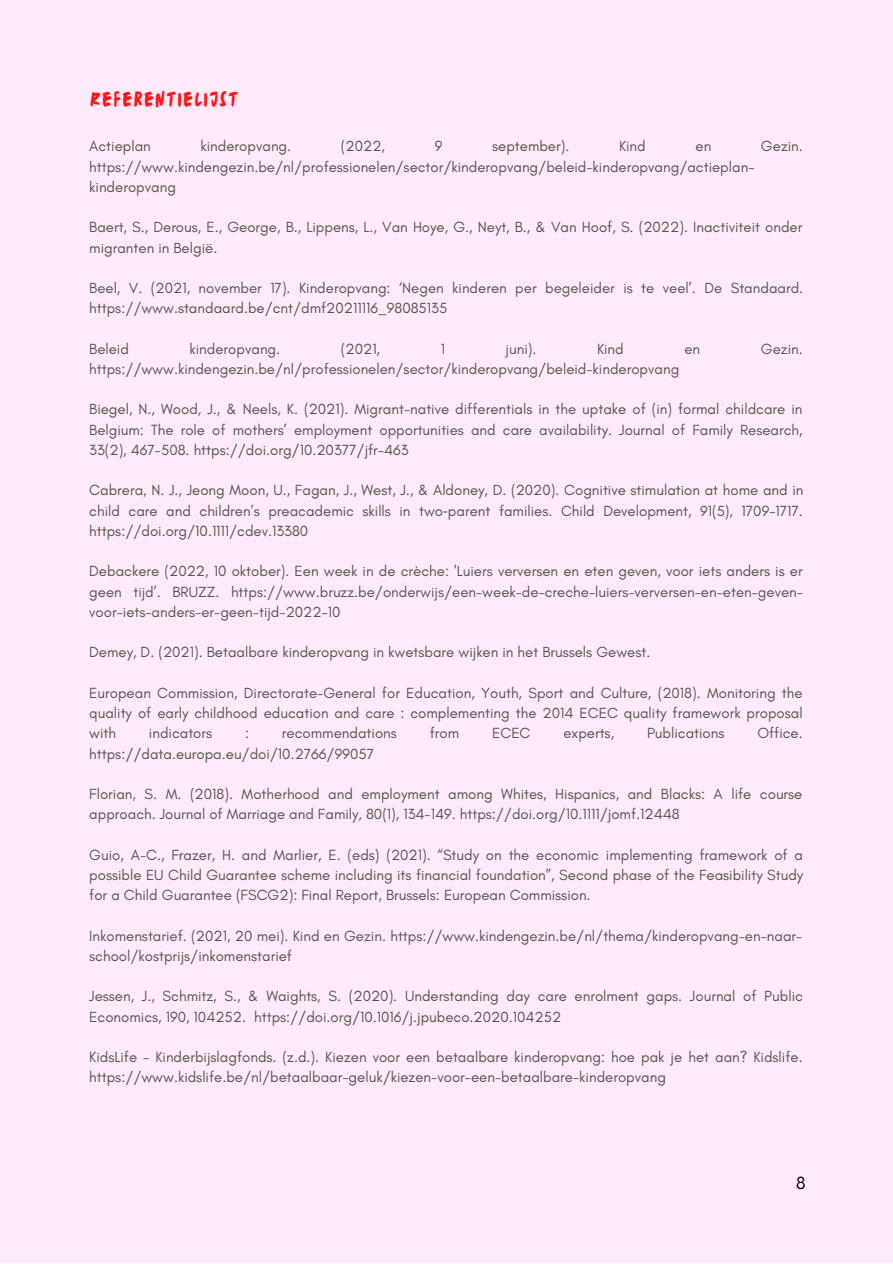
<style>
.page{position:relative;width:893px;height:1264px;background:#fff}
.page>*{position:absolute;margin:0;border:0;box-sizing:border-box;transform-origin:0 0}
.t1{font:19.5px "TC October Regular";letter-spacing:.075em;color:#ff1616}
.t2{font:18px "Glacial Indifference";color:#000}
.t3{font:15px/20.2px "Glacial Indifference";color:#545454}
.s1{font-family:"Noto Sans"}
</style>
<div class="page">
<div style="left:0;top:0;width:892px;height:1262px;background:#ffeafc"></div>
<h1 class="t1" style="left:90px;top:85px;width:150px">REFERENTIELIJST</h1>
<p class="t3" style="left:89px;top:136px;width:63px">Actieplan</p>
<p class="t3" style="left:200px;top:136px;width:92px">kinderopvang.</p>
<p class="t3" style="left:341px;top:136px;width:46px">(2022,</p>
<p class="t3" style="left:435px;top:136px;width:9px">9</p>
<p class="t3" style="left:492px;top:136px;width:79px">september).</p>
<p class="t3" style="left:619px;top:136px;width:28px">Kind</p>
<p class="t3" style="left:695px;top:136px;width:17px">en</p>
<p class="t3" style="left:761px;top:136px;width:43px">Gezin.</p>
<p class="t3" style="left:89px;top:157px;width:666px">https://www.kindengezin.be/nl/professionelen/sector/kinderopvang/beleid-kinderopvang/actieplan&shy;kinderopvang</p>
<p class="t3" style="left:89px;top:217px;width:714px">Baert, S., Derous, E., George, B., Lippens, L., Van Hoye, G., Neyt, B., &amp; Van Hoof, S. (2022). Inactiviteit onder migranten in België.</p>
<p class="t3" style="left:89px;top:278px;width:715px">Beel, V. (2021, november 17). Kinderopvang: ‘Negen kinderen per begeleider is te veel’. De Standaard. https://www.standaard.be/cnt/dmf20211116_98085135</p>
<p class="t3" style="left:89px;top:339px;width:41px">Beleid</p>
<p class="t3" style="left:189px;top:339px;width:92px">kinderopvang.</p>
<p class="t3" style="left:341px;top:339px;width:41px">(2021,</p>
<p class="t3" style="left:440px;top:339px;width:6px">1</p>
<p class="t3" style="left:505px;top:339px;width:32px">juni).</p>
<p class="t3" style="left:597px;top:339px;width:28px">Kind</p>
<p class="t3" style="left:684px;top:339px;width:17px">en</p>
<p class="t3" style="left:760px;top:339px;width:43px">Gezin.</p>
<p class="t3" style="left:89px;top:359px;width:591px">https://www.kindengezin.be/nl/professionelen/sector/kinderopvang/beleid-kinderopvang</p>
<p class="t3" style="left:89px;top:399px;width:715px;text-align:justify">Biegel, N., Wood, J., &amp; Neels, K. (2021). Migrant-native differentials in the uptake of (in) formal childcare in Belgium: The role of mothers’ employment opportunities and care availability. Journal of Family Research, 33(2), 467-508. https://doi.org/10.20377/jfr-463</p>
<p class="t3" style="left:89px;top:480px;width:715px;text-align:justify">Cabrera, N. J., Jeong Moon, U., Fagan, J., West, J., &amp; Aldoney, D. (2020). Cognitive stimulation at home and in child care and children’s preacademic skills in two<span class="s1">‐</span>parent families. Child Development, 91(5), 1709-1717. https://doi.org/10.1111/cdev.13380</p>
<p class="t3" style="left:89px;top:561px;width:715px;text-align:justify">Debackere (2022, 10 oktober). Een week in de crèche: 'Luiers verversen en eten geven, voor iets anders is er geen tijd’. BRUZZ. https://www.bruzz.be/onderwijs/een-week-de-creche-luiers-verversen-en-eten-geven&shy;voor-iets-anders-er-geen-tijd-2022-10</p>
<p class="t3" style="left:89px;top:642px;width:562px">Demey, D. (2021). Betaalbare kinderopvang in kwetsbare wijken in het Brussels Gewest.</p>
<p class="t3" style="left:89px;top:683px;width:715px;text-align:justify">European Commission, Directorate-General for Education, Youth, Sport and Culture, (2018). Monitoring the quality of early childhood education and care : complementing the 2014 ECEC quality framework proposal with</p>
<p class="t3" style="left:149px;top:723px;width:65px">indicators</p>
<p class="t3" style="left:245px;top:723px;width:6px">:</p>
<p class="t3" style="left:282px;top:723px;width:116px">recommendations</p>
<p class="t3" style="left:430px;top:723px;width:31px">from</p>
<p class="t3" style="left:492px;top:723px;width:40px">ECEC</p>
<p class="t3" style="left:563px;top:723px;width:52px">experts,</p>
<p class="t3" style="left:647px;top:723px;width:79px">Publications</p>
<p class="t3" style="left:757px;top:723px;width:47px">Office.</p>
<p class="t3" style="left:89px;top:743px;width:286px">https://data.europa.eu/doi/10.2766/99057</p>
<p class="t3" style="left:89px;top:784px;width:714px">Florian, S. M. (2018). Motherhood and employment among Whites, Hispanics, and Blacks: A life course approach. Journal of Marriage and Family, 80(1), 134-149. https://doi.org/10.1111/jomf.12448</p>
<p class="t3" style="left:89px;top:844px;width:715px;text-align:justify">Guio, A-C., Frazer, H. and Marlier, E. (eds) (2021). “Study on the economic implementing framework of a possible EU Child Guarantee scheme including its financial foundation”, Second phase of the Feasibility Study for a Child Guarantee (FSCG2): Final Report, Brussels: European Commission.</p>
<p class="t3" style="left:89px;top:925px;width:714px">Inkomenstarief. (2021, 20 mei). Kind en Gezin. https://www.kindengezin.be/nl/thema/kinderopvang-en-naar&shy;school/kostprijs/inkomenstarief</p>
<p class="t3" style="left:89px;top:986px;width:715px">Jessen, J., Schmitz, S., &amp; Waights, S. (2020). Understanding day care enrolment gaps. Journal of Public<br>Economics, 190, 104252. https://doi.org/10.1016/j.jpubeco.2020.104252</p>
<p class="t3" style="left:89px;top:1047px;width:714px">KidsLife - Kinderbijslagfonds. (z.d.). Kiezen voor een betaalbare kinderopvang: hoe pak je het aan? Kidslife. https://www.kidslife.be/nl/betaalbaar-geluk/kiezen-voor-een-betaalbare-kinderopvang</p>
<p class="t2" style="left:796px;top:1173px;width:11px">8</p>
</div>
